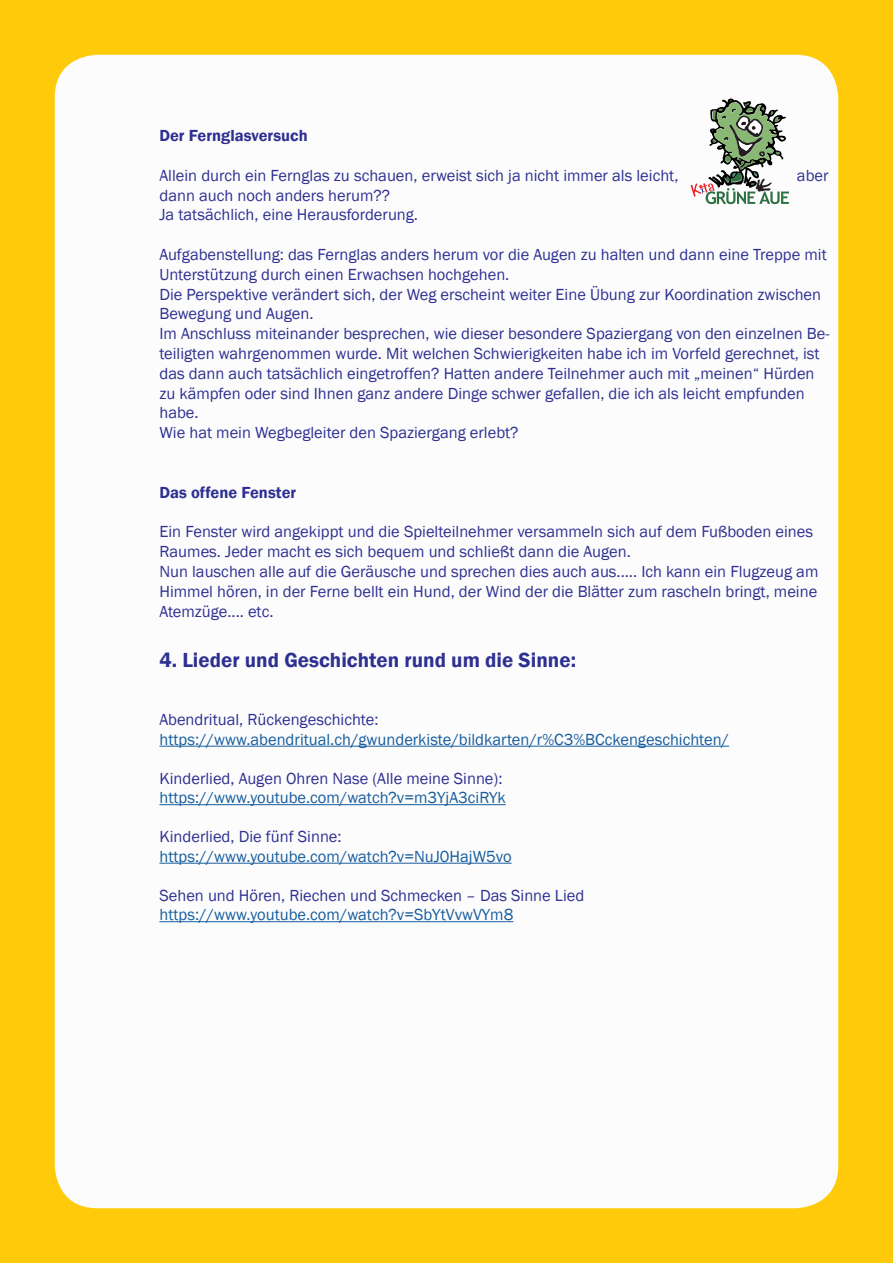
<style>
.page{position:relative;width:893px;height:1263px;background:#feca0a}
.page>*{position:absolute;margin:0;border:0;box-sizing:border-box;transform-origin:0 0}
.t1{font:600 21px "Franklin Gothic";color:#2e3092}
.t2{font:16.5px/19.8px "Franklin Gothic";color:#2e3092}
.t3{font:16.5px "Franklin Gothic";color:#175d9e}
.t4{font:600 16.5px "Franklin Gothic";color:#2e3092}
</style>
<div class="page">
<div style="left:55px;top:55px;width:783px;height:1153px;background:#fcfcfc;border-radius:43px"></div>
<svg style="left:690px;top:98px;width:99px;height:106px"></svg>
<hr style="left:159px;top:746px;width:570px;height:1px;background:#175d9e">
<hr style="left:159px;top:804px;width:347px;height:1px;background:#175d9e">
<hr style="left:159px;top:863px;width:353px;height:1px;background:#175d9e">
<hr style="left:159px;top:921px;width:354px;height:1px;background:#175d9e">
<p class="t4" style="left:159px;top:126px;width:150px">Der Fernglasversuch</p>
<p class="t2" style="left:159px;top:166px;width:520px">Allein durch ein Fernglas zu schauen, erweist sich ja nicht immer als leicht,</p>
<p class="t2" style="left:797px;top:166px;width:33px">aber</p>
<p class="t2" style="left:159px;top:186px;width:260px">dann auch noch anders herum??<br>Ja tatsächlich, eine Herausforderung.</p>
<p class="t2" style="left:159px;top:245px;width:672px">Aufgabenstellung: das Fernglas anders herum vor die Augen zu halten und dann eine Treppe mit Unterstützung durch einen Erwachsen hochgehen.<br>Die Perspektive verändert sich, der Weg erscheint weiter Eine Übung zur Koordination zwischen Bewegung und Augen.<br>Im Anschluss miteinander besprechen, wie dieser besondere Spaziergang von den einzelnen Be&shy;teiligten wahrgenommen wurde. Mit welchen Schwierigkeiten habe ich im Vorfeld gerechnet, ist das dann auch tatsächlich eingetroffen? Hatten andere Teilnehmer auch mit „meinen“ Hürden zu kämpfen oder sind Ihnen ganz andere Dinge schwer gefallen, die ich als leicht empfunden habe.<br>Wie hat mein Wegbegleiter den Spaziergang erlebt?</p>
<p class="t4" style="left:159px;top:482px;width:138px">Das offene Fenster</p>
<p class="t2" style="left:159px;top:522px;width:660px">Ein Fenster wird angekippt und die Spielteilnehmer versammeln sich auf dem Fußboden eines Raumes. Jeder macht es sich bequem und schließt dann die Augen.<br>Nun lauschen alle auf die Geräusche und sprechen dies auch aus..... Ich kann ein Flugzeug am Himmel hören, in der Ferne bellt ein Hund, der Wind der die Blätter zum rascheln bringt, meine Atemzüge.... etc.</p>
<p class="t1" style="left:159px;top:647px;width:418px">4. Lieder und Geschichten rund um die Sinne:</p>
<p class="t2" style="left:159px;top:710px;width:221px">Abendritual, Rückengeschichte:</p>
<p class="t3" style="left:159px;top:729px;width:571px">https://www.abendritual.ch/gwunderkiste/bildkarten/r%C3%BCckengeschichten/</p>
<p class="t2" style="left:159px;top:769px;width:345px">Kinderlied, Augen Ohren Nase (Alle meine Sinne):</p>
<p class="t3" style="left:159px;top:788px;width:348px">https://www.youtube.com/watch?v=m3YjA3ciRYk</p>
<p class="t2" style="left:159px;top:827px;width:184px">Kinderlied, Die fünf Sinne:</p>
<p class="t3" style="left:159px;top:846px;width:354px">https://www.youtube.com/watch?v=NuJ0HajW5vo</p>
<p class="t2" style="left:159px;top:886px;width:426px">Sehen und Hören, Riechen und Schmecken – Das Sinne Lied</p>
<p class="t3" style="left:159px;top:905px;width:355px">https://www.youtube.com/watch?v=SbYtVvwVYm8</p>
</div>
